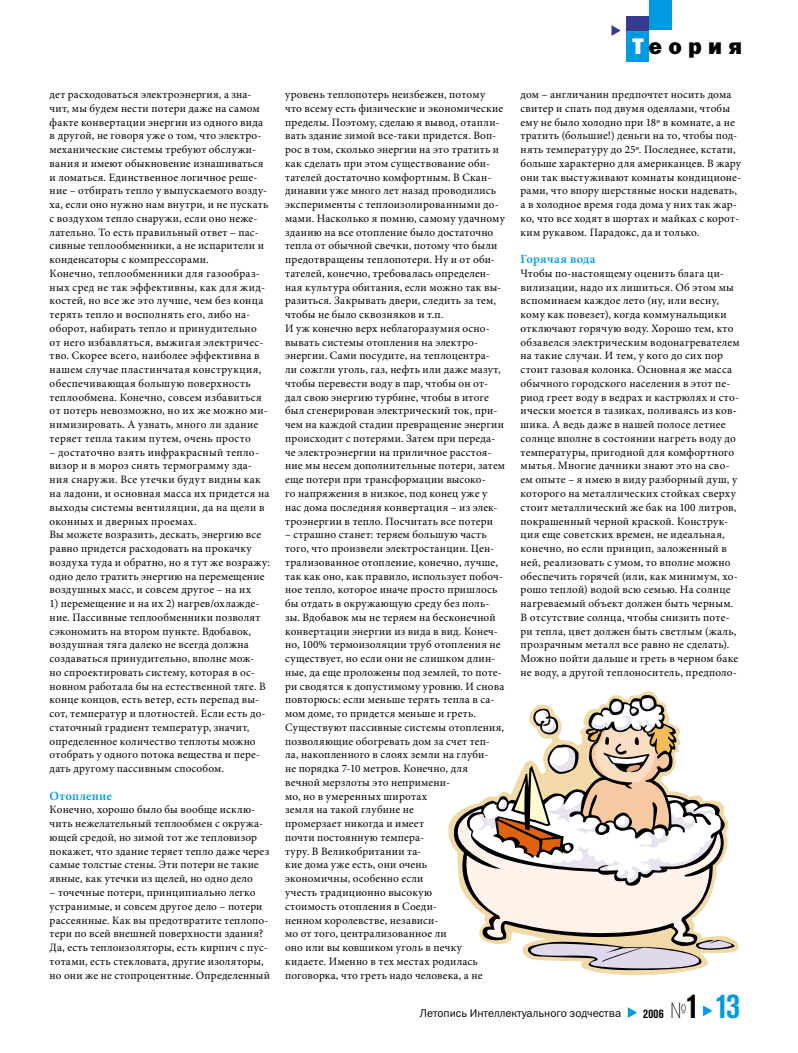
<style>
.page{position:relative;width:798px;height:1053px;background:#fff}
.page>*{position:absolute;margin:0;border:0;box-sizing:border-box;transform-origin:0 0}
.t1{font:22.62px "Franklin Gothic Heavy C";letter-spacing:.275em;color:#000}
.t2{font:600 12.5px "Minion Pro";letter-spacing:.02em;color:#009ae3}
.t3{font:700 condensed 12.5px "Akzidenz Grotesk BE";color:#000}
.t4{font:11.25px/13.8px "Minion Pro";letter-spacing:.02em;color:#000}
.t5{font:11.25px "Franklin Gothic Book C";color:#000}
.s1{color:#fff}
.s2{font-family:"Helios Cond";font-weight:100;font-stretch:normal;font-size:21.25px}
.s3{font-size:35px}
.s4{font-size:35px;color:#009ae3}
</style>
<div class="page">
<svg style="left:627px;top:1007px;width:10px;height:10px"></svg>
<svg style="left:703px;top:1005px;width:9px;height:11px"></svg>
<div style="left:626px;top:31px;width:22px;height:30px;background:#009ae3"></div>
<svg style="left:626px;top:30px;width:23px;height:1px"></svg>
<div style="left:626px;top:16px;width:22px;height:14px;background:#383a8e"></div>
<div style="left:649px;top:0;width:22px;height:30px;background:#009ae3"></div>
<svg style="left:611px;top:25px;width:9px;height:11px"></svg>
<svg style="left:448px;top:691px;width:291px;height:285px"></svg>
<svg style="left:450px;top:694px;width:286px;height:276px"></svg>
<p class="t4" style="left:50px;top:88px;width:220px">дет расходоваться электроэнергия, а зна&shy;чит, мы будем нести потери даже на самом факте конвертации энергии из одного вида в другой, не говоря уже о том, что электро&shy;механические системы требуют обслужи&shy;вания и имеют обыкновение изнашиваться и ломаться. Единственное логичное реше&shy;ние – отбирать тепло у выпускаемого возду&shy;ха, если оно нужно нам внутри, и не пускать с воздухом тепло снаружи, если оно неже&shy;лательно. То есть правильный ответ – пас&shy;сивные теплообменники, а не испарители и конденсаторы с компрессорами.<br>Конечно, теплообменники для газообраз&shy;ных сред не так эффективны, как для жид&shy;костей, но все же это лучше, чем без конца терять тепло и восполнять его, либо на&shy;оборот, набирать тепло и принудительно от него избавляться, выжигая электричес&shy;тво. Скорее всего, наиболее эффективна в нашем случае пластинчатая конструкция, обеспечивающая большую поверхность теплообмена. Конечно, совсем избавиться от потерь невозможно, но их же можно ми&shy;нимизировать. А узнать, много ли здание теряет тепла таким путем, очень просто</p>
<p class="t4" style="left:50px;top:445px;width:222px">– достаточно взять инфракрасный тепло&shy;визор и в мороз снять термограмму зда&shy;ния снаружи. Все утечки будут видны как на ладони, и основная масса их придется на выходы системы вентиляции, да на щели в оконных и дверных проемах.<br>Вы можете возразить, дескать, энергию все равно придется расходовать на прокачку воздуха туда и обратно, но я тут же возражу: одно дело тратить энергию на перемещение воздушных масс, и совсем другое – на их</p>
<p class="t4" style="left:50px;top:596px;width:218px">1) перемещение и на их 2) нагрев/охлажде&shy;ние. Пассивные теплообменники позволят сэкономить на втором пункте. Вдобавок, воздушная тяга далеко не всегда должна создаваться принудительно, вполне мож&shy;но спроектировать систему, которая в ос&shy;новном работала бы на естественной тяге. В конце концов, есть ветер, есть перепад вы&shy;сот, температур и плотностей. Если есть до&shy;статочный градиент температур, значит, определенное количество теплоты можно отобрать у одного потока вещества и пере&shy;дать другому пассивным способом.</p>
<p class="t2" style="left:50px;top:788px;width:64px">Отопление</p>
<p class="t4" style="left:50px;top:803px;width:221px">Конечно, хорошо было бы вообще исклю&shy;чить нежелательный теплообмен с окружа&shy;ющей средой, но зимой тот же тепловизор покажет, что здание теряет тепло даже через самые толстые стены. Эти потери не такие явные, как утечки из щелей, но одно дело</p>
<p class="t4" style="left:50px;top:885px;width:222px">– точечные потери, принципиально легко устранимые, и совсем другое дело – потери рассеянные. Как вы предотвратите теплопо&shy;тери по всей внешней поверхности здания?<br>Да, есть теплоизоляторы, есть кирпич с пус&shy;тотами, есть стекловата, другие изоляторы, но они же не стопроцентные. Определенный</p>
<p class="t4" style="left:285px;top:88px;width:221px">уровень теплопотерь неизбежен, потому<br>что всему есть физические и экономические пределы. Поэтому, сделаю я вывод, отапли&shy;вать здание зимой все-таки придется. Воп&shy;рос в том, сколько энергии на это тратить и как сделать при этом существование оби&shy;тателей достаточно комфортным. В Скан&shy;динавии уже много лет назад проводились эксперименты с теплоизолированными до&shy;мами. Насколько я помню, самому удачному зданию на все отопление было достаточно тепла от обычной свечки, потому что были предотвращены теплопотери. Ну и от оби&shy;тателей, конечно, требовалась определен&shy;ная культура обитания, если можно так вы&shy;разиться. Закрывать двери, следить за тем, чтобы не было сквозняков и т.п.<br>И уж конечно верх неблагоразумия осно&shy;вывать системы отопления на электро&shy;энергии. Сами посудите, на теплоцентра-<br>ли сожгли уголь, газ, нефть или даже мазут, чтобы перевести воду в пар, чтобы он от&shy;дал свою энергию турбине, чтобы в итоге был сгенерирован электрический ток, при&shy;чем на каждой стадии превращение энергии происходит с потерями. Затем при переда&shy;че электроэнергии на приличное расстоя&shy;ние мы несем дополнительные потери, затем еще потери при трансформации высоко-<br>го напряжения в низкое, под конец уже у нас дома последняя конвертация – из элек&shy;троэнергии в тепло. Посчитать все потери</p>
<p class="t4" style="left:285px;top:528px;width:220px">– страшно станет: теряем большую часть того, что произвели электростанции. Цен&shy;трализованное отопление, конечно, лучше, так как оно, как правило, использует побоч&shy;ное тепло, которое иначе просто пришлось бы отдать в окружающую среду без поль&shy;зы. Вдобавок мы не теряем на бесконечной конвертации энергии из вида в вид. Конеч&shy;но, 100% термоизоляции труб отопления не существует, но если они не слишком длин&shy;ные, да еще проложены под землей, то поте&shy;ри сводятся к допустимому уровню. И снова повторюсь: если меньше терять тепла в са&shy;мом доме, то придется меньше и греть.<br>Существуют пассивные системы отопления, позволяющие обогревать дом за счет теп&shy;ла, накопленного в слоях земли на глуби-<br>не порядка 7-10 метров. Конечно, для вечной мерзлоты это непримени-<br>мо, но в умеренных широтах<br>земля на такой глубине не<br>промерзает никогда и имеет<br>почти постоянную темпера-<br>туру. В Великобритании та-<br>кие дома уже есть, они очень<br>экономичны, особенно если<br>учесть традиционно высокую<br>стоимость отопления в Соеди-<br>ненном королевстве, независи-<br>мо от того, централизованное ли<br>оно или вы ковшиком уголь в печку кидаете. Именно в тех местах родилась поговорка, что греть надо человека, а не</p>
<h1 class="t1" style="left:632px;top:34px;width:111px"><span class="s1">Т</span>еория</h1>
<p class="t4" style="left:520px;top:88px;width:222px">дом – англичанин предпочтет носить дома свитер и спать под двумя одеялами, чтобы ему не было холодно при 18º в комнате, а не тратить (большие!) деньги на то, чтобы под&shy;нять температуру до 25º. Последнее, кстати, больше характерно для американцев. В жару они так выстуживают комнаты кондиционе&shy;рами, что впору шерстяные носки надевать, а в холодное время года дома у них так жар&shy;ко, что все ходят в шортах и майках с корот&shy;ким рукавом. Парадокс, да и только.</p>
<p class="t2" style="left:520px;top:251px;width:76px">Горячая вода</p>
<p class="t4" style="left:520px;top:266px;width:220px">Чтобы по-настоящему оценить блага ци&shy;вилизации, надо их лишиться. Об этом мы вспоминаем каждое лето (ну, или весну, кому как повезет), когда коммунальщики отключают горячую воду. Хорошо тем, кто обзавелся электрическим водонагревателем на такие случаи. И тем, у кого до сих пор стоит газовая колонка. Основная же масса обычного городского населения в этот пе&shy;риод греет воду в ведрах и кастрюлях и сто&shy;ически моется в тазиках, поливаясь из ков&shy;шика. А ведь даже в нашей полосе летнее солнце вполне в состоянии нагреть воду до температуры, пригодной для комфортного мытья. Многие дачники знают это на сво&shy;ем опыте – я имею в виду разборный душ, у которого на металлических стойках сверху стоит металлический же бак на 100 литров, покрашенный черной краской. Конструк&shy;ция еще советских времен, не идеальная, конечно, но если принцип, заложенный в ней, реализовать с умом, то вполне можно обеспечить горячей (или, как минимум, хо&shy;рошо теплой) водой всю семью. На солнце нагреваемый объект должен быть черным.<br>В отсутствие солнца, чтобы снизить поте&shy;ри тепла, цвет должен быть светлым (жаль, прозрачным металл все равно не сделать).<br>Можно пойти дальше и греть в черном баке не воду, а другой теплоноситель, предполо-</p>
<p class="t5" style="left:419px;top:1006px;width:203px">Летопись Интеллектуального зодчества</p>
<p class="t3" style="left:642px;top:1006px;width:98px">2006 <span class="s2">№</span><span class="s3">1</span> <span class="s4">13</span></p>
</div>
